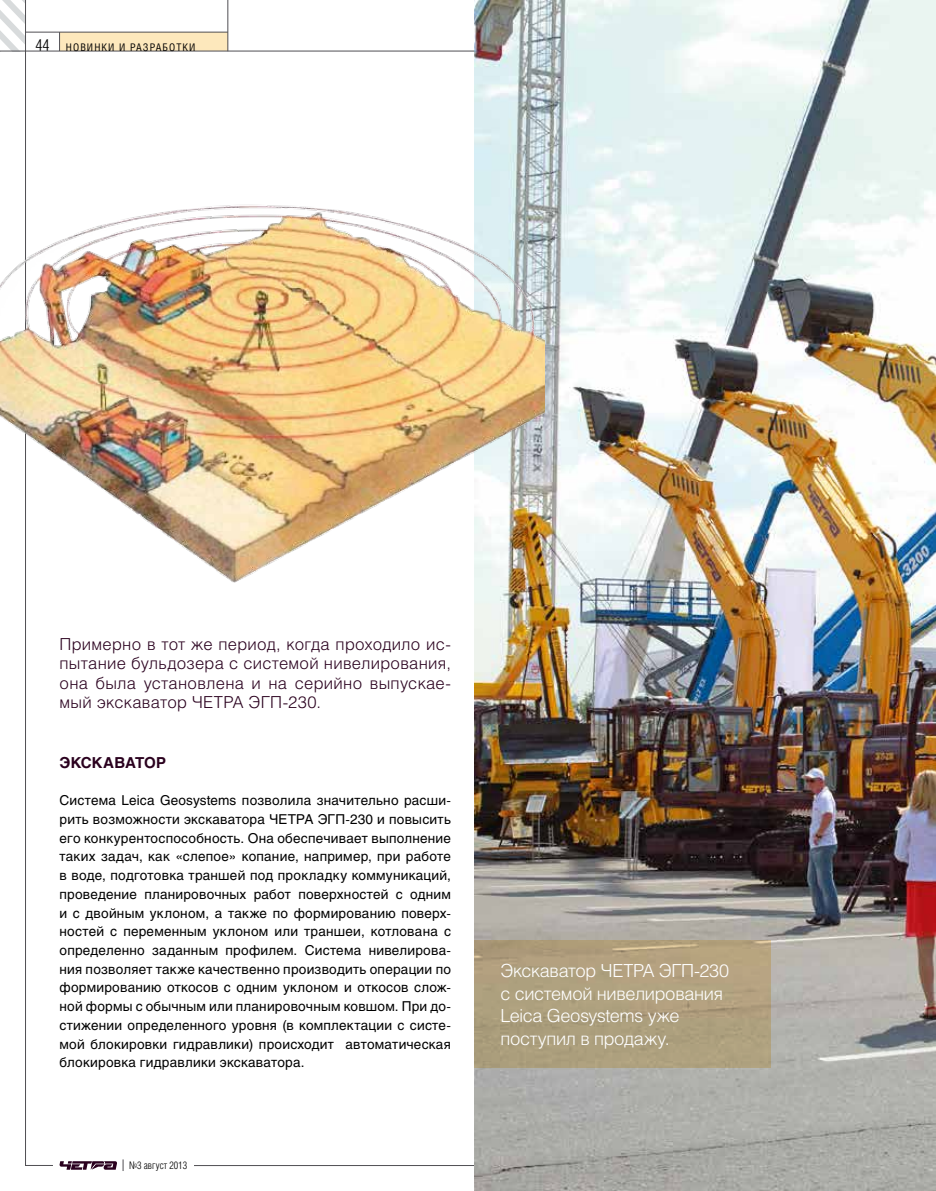
<style>
.page{position:relative;width:936px;height:1191px;background:#fff}
.page>*{position:absolute;margin:0;border:0;box-sizing:border-box;transform-origin:0 0}
.t1{font:18px/22.5px "Helios Light C";letter-spacing:-.015em;color:#fff}
.t2{font:16.5px/19.5px "Helios Light C";letter-spacing:.015em;color:#2a001e;text-align:justify}
.t3{font:16.5px "Helios Cond Light C";color:#000}
.t4{font:700 15px "Helios C";color:#2a001e}
.t5{font:13.5px/18.8px "Helios C";letter-spacing:.015em;color:#000;text-align:justify}
.t6{font:10.5px "Helios Cond C";letter-spacing:.1em;color:#000}
.t7{font:10.5px "Helios Cond Light C";color:#000}
</style>
<div class="page">
<div style="left:60px;top:32px;width:167px;height:19px;background:#fde8bc"></div>
<svg style="left:59px;top:1165px;width:58px;height:4px"></svg>
<svg style="left:59px;top:33px;width:1px;height:18px"></svg>
<hr style="left:227px;top:0;width:1px;height:51px;background:#504f53">
<hr style="left:26px;top:32px;width:202px;height:1px;background:#504f53">
<hr style="left:194px;top:1165px;width:741px;height:1px;background:#504f53">
<svg style="left:0;top:0;width:26px;height:52px"></svg>
<img style="left:474px;top:0;width:461px;height:1191px">
<div style="left:474px;top:940px;width:297px;height:127px;background:#afa07e"></div>
<img style="left:0;top:196px;width:544px;height:400px">
<p class="t3" style="left:35px;top:36px;width:16px">44</p>
<p class="t6" style="left:66px;top:41px;width:91px">Новинки и разраб</p>
<p class="t6" style="left:169px;top:41px;width:28px">отки</p>
<p class="t2" style="left:60px;top:634px;width:393px">Примерно в тот же период, когда проходило ис&shy;пытание бульдозера с системой нивелирования, она была установлена и на серийно выпускае&shy;мый экскаватор ЧЕТРА ЭГП-230.</p>
<p class="t4" style="left:60px;top:753px;width:44px">Экскаватор</p>
<p class="t5" style="left:60px;top:791px;width:393px">Система Leica Geosystems позволила значительно расши&shy;рить возможности экскаватора ЧЕТРА ЭГП-230 и повысить его конкурентоспособность. Она обеспечивает выполнение таких задач, как «слепое» копание, например, при работе в воде, подготовка траншей под прокладку коммуникаций, проведение планировочных работ поверхностей с одним и с двойным уклоном, а также по формированию поверх&shy;ностей с переменным уклоном или траншеи, котлована с определенно заданным профилем. Система нивелирова&shy;ния позволяет также качественно производить операции по формированию откосов с одним уклоном и откосов слож&shy;ной формы с обычным или планировочным ковшом. При до&shy;стижении определенного уровня (в комплектации с систе&shy;мой блокировки гидравлики) происходит автоматическая блокировка гидравлики экскаватора.</p>
<p class="t7" style="left:129px;top:1159px;width:60px">№3 август 2013</p>
<h1 class="t1" style="left:500px;top:959px;width:230px">Экскаватор ЧЕТРА ЭГП-230 с системой нивелирования<br>Leica Geosystems уже поступил в продажу.</h1>
</div>
